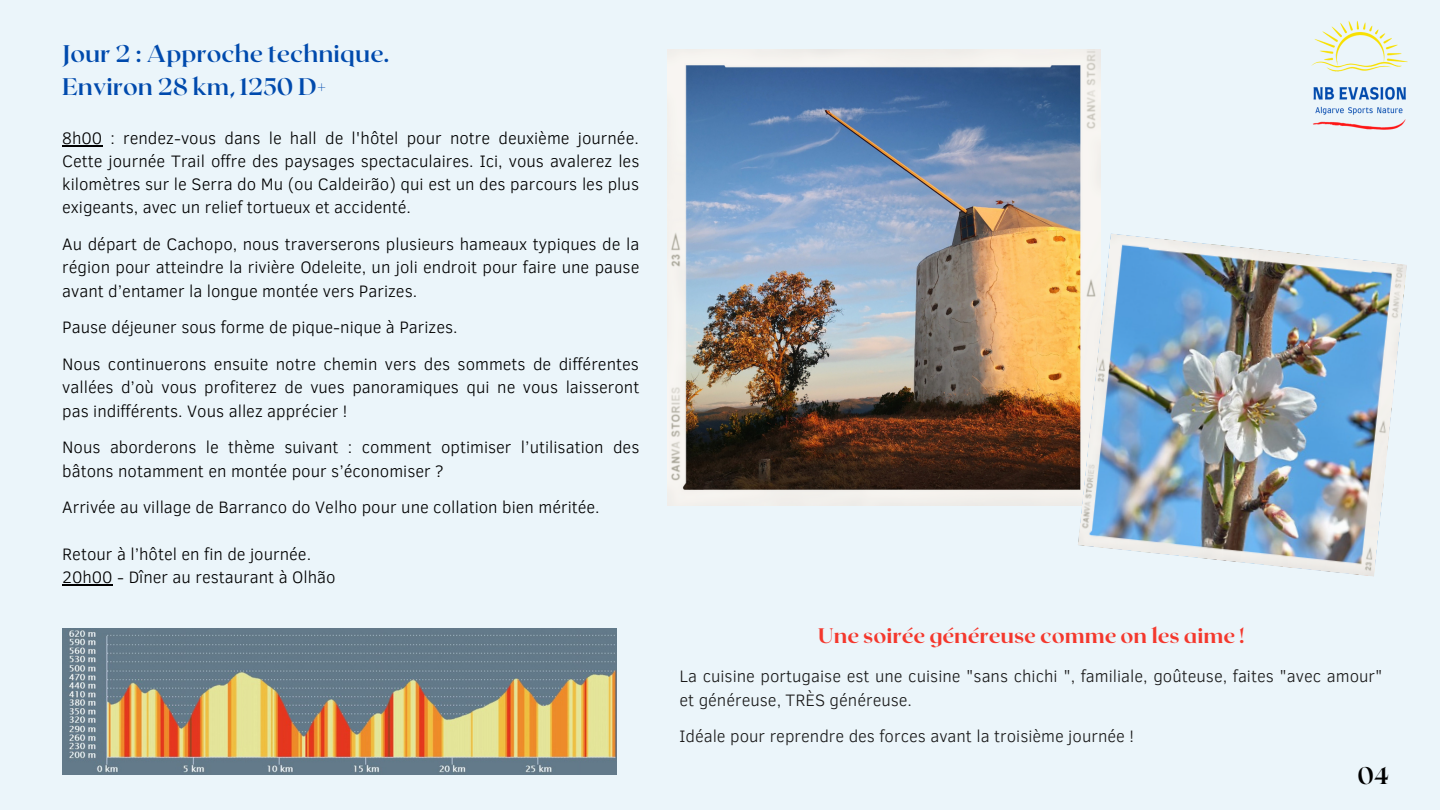
<style>
.page{position:relative;width:1440px;height:810px;background:#ebf5fa}
.page>*{position:absolute;margin:0;border:0;box-sizing:border-box;transform-origin:0 0}
.t1{font:700 24px "Roxborough CF";color:#004aad}
.t2{font:700 24px "Roxborough CF";color:#000}
.t3{font:800 21px "Roxborough CF";color:#f4382d}
.t4{font:300 17px/23.2px "Clear Sans";color:#000;text-align:justify}
.t5{font:300 17px/23.2px "Clear Sans";color:#191919}
</style>
<div class="page">
<img style="left:668px;top:49px;width:433px;height:456px">
<img style="left:1078px;top:233px;width:329px;height:344px">
<img style="left:1311px;top:20px;width:97px;height:110px">
<hr style="left:62px;top:145px;width:40px;height:2px;background:#000">
<hr style="left:62px;top:585px;width:51px;height:1px;background:#000">
<img style="left:62px;top:628px;width:554px;height:147px">
<p class="t1" style="left:62px;top:38px;width:329px">Jour 2 : Approche technique.</p>
<p class="t1" style="left:62px;top:71px;width:266px">Environ 28 km, 1250 D+</p>
<p class="t4" style="left:62px;top:125px;width:579px">8h00 : rendez-vous dans le hall de l'hôtel pour notre deuxième journée.<br>Cette journée Trail offre des paysages spectaculaires. Ici, vous avalerez les kilomètres sur le Serra do Mu (ou Caldeirão) qui est un des parcours les plus exigeants, avec un relief tortueux et accidenté.</p>
<p class="t4" style="left:62px;top:232px;width:579px">Au départ de Cachopo, nous traverserons plusieurs hameaux typiques de la région pour atteindre la rivière Odeleite, un joli endroit pour faire une pause avant d’entamer la longue montée vers Parizes.</p>
<p class="t4" style="left:62px;top:315px;width:397px">Pause déjeuner sous forme de pique-nique à Parizes.</p>
<p class="t4" style="left:62px;top:352px;width:579px">Nous continuerons ensuite notre chemin vers des sommets de différentes vallées d’où vous profiterez de vues panoramiques qui ne vous laisseront pas indifférents. Vous allez apprécier !</p>
<p class="t4" style="left:62px;top:435px;width:579px">Nous aborderons le thème suivant : comment optimiser l’utilisation des bâtons notamment en montée pour s’économiser ?</p>
<p class="t4" style="left:62px;top:495px;width:539px">Arrivée au village de Barranco do Velho pour une collation bien méritée.</p>
<p class="t4" style="left:62px;top:541px;width:250px">Retour à l’hôtel en fin de journée.</p>
<p class="t4" style="left:62px;top:565px;width:275px">20h00 - Dîner au restaurant à Olhão</p>
<p class="t3" style="left:818px;top:622px;width:428px">Une soirée généreuse comme on les aime !</p>
<p class="t5" style="left:680px;top:664px;width:705px">La cuisine portugaise est une cuisine "sans chichi ", familiale, goûteuse, faites "avec amour" et généreuse, TRÈS généreuse.</p>
<p class="t5" style="left:680px;top:724px;width:456px">Idéale pour reprendre des forces avant la troisième journée !</p>
<p class="t2" style="left:1357px;top:760px;width:33px">04</p>
</div>
